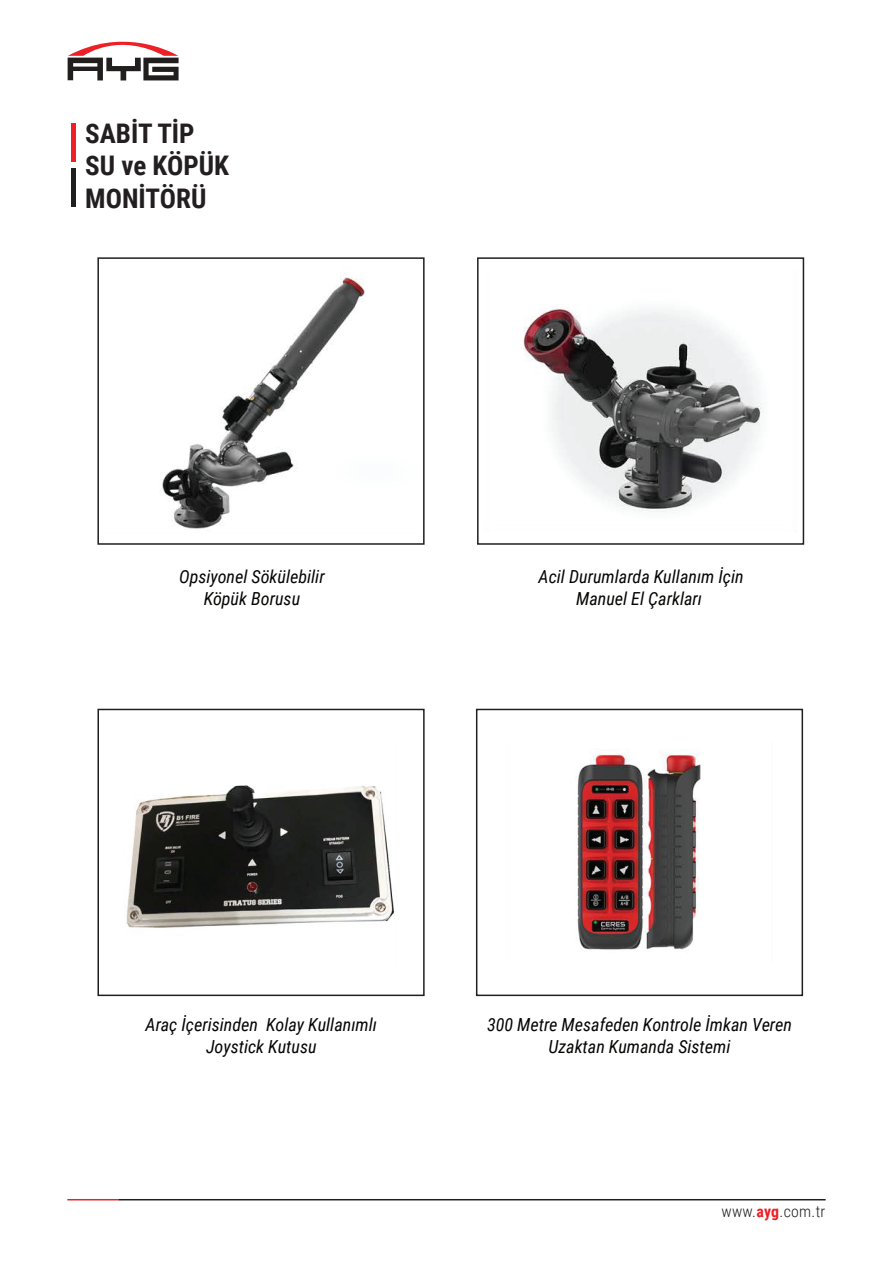
<style>
.page{position:relative;width:893px;height:1263px;background:#fff}
.page>*{position:absolute;margin:0;border:0;box-sizing:border-box;transform-origin:0 0}
.t1{font:700 27px/32.4px "Roboto Condensed";color:#231f20}
.t2{font:italic 18px/21.6px "Roboto Condensed";color:#050504;text-align:center}
.t3{font:300 15.75px "Roboto Condensed";letter-spacing:.02em;color:#211e1e}
.s1{font-weight:700;color:#ec2026}
</style>
<div class="page">
<svg style="left:68px;top:41px;width:111px;height:39px"></svg>
<div style="left:71px;top:123px;width:5px;height:39px;background:#ec2026"></div>
<div style="left:71px;top:168px;width:5px;height:38px;background:#211e1e"></div>
<hr style="left:67px;top:1199px;width:52px;height:1px;background:#ec2026">
<hr style="left:119px;top:1199px;width:707px;height:1px;background:#211e1e">
<img style="left:162px;top:274px;width:203px;height:255px">
<div style="left:97px;top:257px;width:328px;height:288px;border:2px solid #211e1e"></div>
<img style="left:523px;top:306px;width:238px;height:207px">
<div style="left:477px;top:257px;width:327px;height:288px;border:2px solid #211e1e"></div>
<img style="left:126px;top:785px;width:269px;height:143px">
<div style="left:97px;top:709px;width:328px;height:287px;border:2px solid #211e1e"></div>
<img style="left:577px;top:751px;width:124px;height:199px">
<div style="left:476px;top:709px;width:327px;height:287px;border:2px solid #211e1e"></div>
<h1 class="t1" style="left:85px;top:116px;width:145px">SABİT TİP<br>SU ve KÖPÜK<br>MONİTÖRÜ</h1>
<p class="t2" style="left:179px;top:565px;width:147px">Opsiyonel Sökülebilir<br>Köpük Borusu</p>
<p class="t2" style="left:538px;top:565px;width:207px">Acil Durumlarda Kullanım İçin<br>Manuel El Çarkları</p>
<p class="t2" style="left:146px;top:1013px;width:233px">Araç İçerisinden Kolay Kullanımlı<br>Joystick Kutusu</p>
<p class="t2" style="left:487px;top:1013px;width:306px">300 Metre Mesafeden Kontrole İmkan Veren<br>Uzaktan Kumanda Sistemi</p>
<p class="t3" style="left:721px;top:1200px;width:105px">www.<span class="s1">ayg</span>.com.tr</p>
</div>
